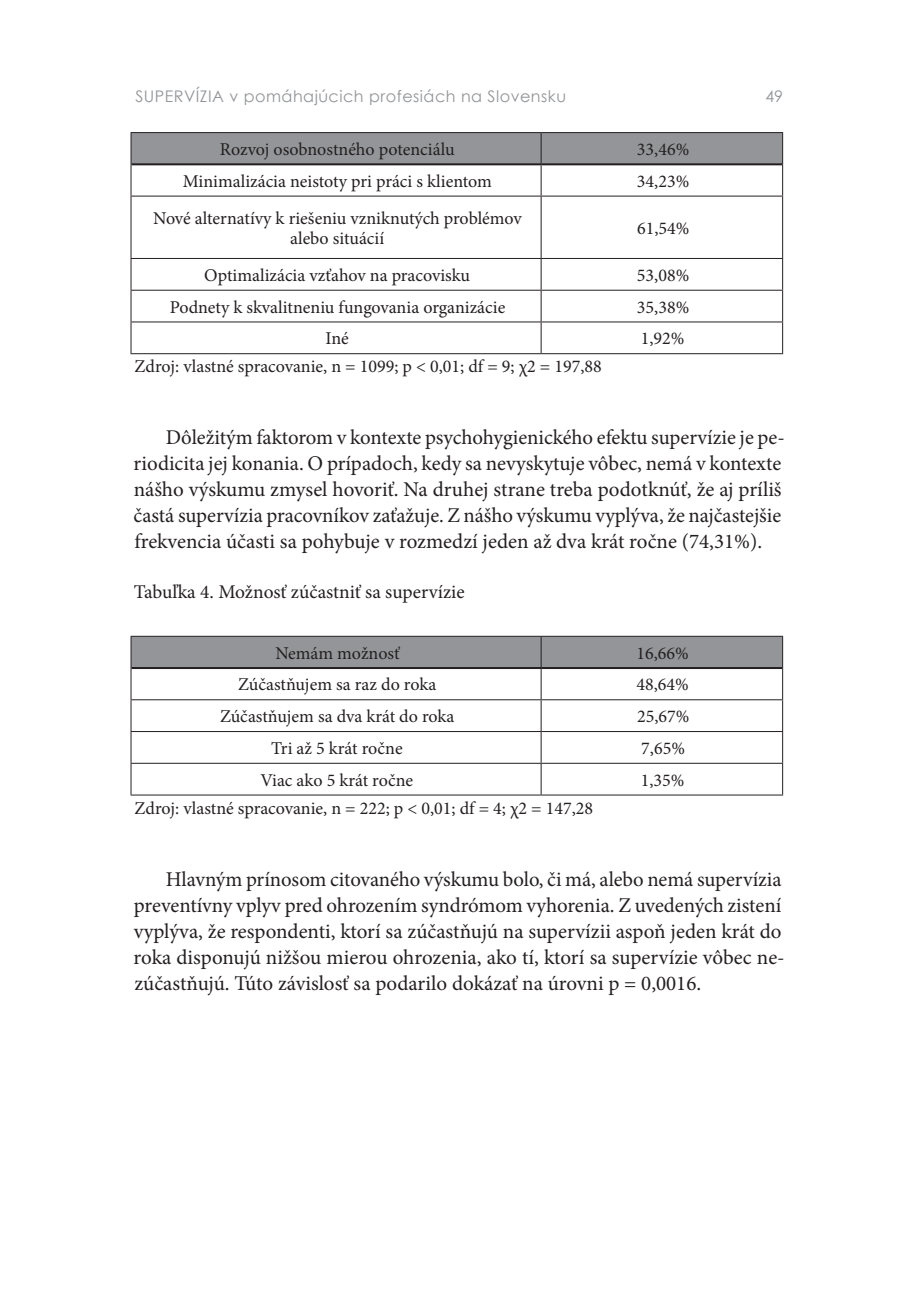
<style>
.page{position:relative;width:908px;height:1304px;background:#fff}
.page>*{position:absolute;margin:0;border:0;box-sizing:border-box;transform-origin:0 0}
.Tekst_podstawowy_PL{font:21px/26px "Minion Pro";letter-spacing:-.005em;color:#231f20}
.tabela_il{font:19.4px "Minion Pro";color:#231f20}
.tabela{font:18px/20px "Minion Pro";color:#231f20;text-align:center}
.tabela_zrodlo{font:18px "Minion Pro";color:#231f20}
.t1{font:16px "Century Gothic";letter-spacing:.03em;color:#939598}
</style>
<div class="page">
<div style="left:131px;top:133px;width:650px;height:30px;background:#939598"></div>
<hr style="left:130px;top:132px;width:411px;height:1px;background:#231f20">
<hr style="left:130px;top:133px;width:1px;height:31px;background:#231f20">
<hr style="left:541px;top:132px;width:241px;height:1px;background:#231f20">
<hr style="left:540px;top:133px;width:1px;height:30px;background:#231f20">
<hr style="left:781px;top:133px;width:1px;height:31px;background:#231f20">
<hr style="left:130px;top:164px;width:1px;height:32px;background:#231f20">
<hr style="left:540px;top:165px;width:1px;height:31px;background:#231f20">
<hr style="left:781px;top:164px;width:1px;height:32px;background:#231f20">
<hr style="left:130px;top:196px;width:411px;height:1px;background:#231f20">
<hr style="left:130px;top:197px;width:1px;height:61px;background:#231f20">
<hr style="left:541px;top:196px;width:241px;height:1px;background:#231f20">
<hr style="left:540px;top:197px;width:1px;height:61px;background:#231f20">
<hr style="left:781px;top:197px;width:1px;height:61px;background:#231f20">
<hr style="left:130px;top:258px;width:411px;height:1px;background:#231f20">
<hr style="left:130px;top:259px;width:1px;height:31px;background:#231f20">
<hr style="left:541px;top:258px;width:241px;height:1px;background:#231f20">
<hr style="left:540px;top:259px;width:1px;height:31px;background:#231f20">
<hr style="left:781px;top:259px;width:1px;height:31px;background:#231f20">
<hr style="left:130px;top:290px;width:411px;height:1px;background:#231f20">
<hr style="left:130px;top:291px;width:1px;height:30px;background:#231f20">
<hr style="left:541px;top:290px;width:241px;height:1px;background:#231f20">
<hr style="left:540px;top:291px;width:1px;height:30px;background:#231f20">
<hr style="left:781px;top:291px;width:1px;height:30px;background:#231f20">
<hr style="left:130px;top:321px;width:411px;height:1px;background:#231f20">
<hr style="left:130px;top:322px;width:1px;height:31px;background:#231f20">
<hr style="left:541px;top:321px;width:241px;height:1px;background:#231f20">
<hr style="left:540px;top:322px;width:1px;height:31px;background:#231f20">
<hr style="left:781px;top:322px;width:1px;height:31px;background:#231f20">
<hr style="left:130px;top:353px;width:411px;height:1px;background:#231f20">
<hr style="left:541px;top:353px;width:241px;height:1px;background:#231f20">
<hr style="left:131px;top:163px;width:410px;height:2px;background:#231f20">
<hr style="left:541px;top:163px;width:240px;height:2px;background:#231f20">
<div style="left:131px;top:637px;width:650px;height:30px;background:#939598"></div>
<hr style="left:130px;top:636px;width:411px;height:1px;background:#231f20">
<hr style="left:130px;top:637px;width:1px;height:31px;background:#231f20">
<hr style="left:541px;top:636px;width:241px;height:1px;background:#231f20">
<hr style="left:540px;top:637px;width:1px;height:30px;background:#231f20">
<hr style="left:781px;top:637px;width:1px;height:31px;background:#231f20">
<hr style="left:130px;top:668px;width:1px;height:31px;background:#231f20">
<hr style="left:540px;top:669px;width:1px;height:30px;background:#231f20">
<hr style="left:781px;top:668px;width:1px;height:31px;background:#231f20">
<hr style="left:130px;top:699px;width:411px;height:1px;background:#231f20">
<hr style="left:130px;top:700px;width:1px;height:31px;background:#231f20">
<hr style="left:541px;top:699px;width:241px;height:1px;background:#231f20">
<hr style="left:540px;top:700px;width:1px;height:31px;background:#231f20">
<hr style="left:781px;top:700px;width:1px;height:31px;background:#231f20">
<hr style="left:130px;top:731px;width:411px;height:1px;background:#231f20">
<hr style="left:130px;top:732px;width:1px;height:31px;background:#231f20">
<hr style="left:541px;top:731px;width:241px;height:1px;background:#231f20">
<hr style="left:540px;top:732px;width:1px;height:31px;background:#231f20">
<hr style="left:781px;top:732px;width:1px;height:31px;background:#231f20">
<hr style="left:130px;top:763px;width:411px;height:1px;background:#231f20">
<hr style="left:130px;top:764px;width:1px;height:31px;background:#231f20">
<hr style="left:541px;top:763px;width:241px;height:1px;background:#231f20">
<hr style="left:540px;top:764px;width:1px;height:31px;background:#231f20">
<hr style="left:781px;top:764px;width:1px;height:31px;background:#231f20">
<hr style="left:130px;top:795px;width:411px;height:1px;background:#231f20">
<hr style="left:541px;top:795px;width:241px;height:1px;background:#231f20">
<hr style="left:131px;top:667px;width:410px;height:2px;background:#231f20">
<hr style="left:541px;top:667px;width:240px;height:2px;background:#231f20">
<p class="t1" style="left:135px;top:85px;width:432px">SUPERVÍZIA v pomáhajúcich profesiách na Slovensku</p>
<p class="t1" style="left:765px;top:85px;width:19px">49</p>
<p class="tabela" style="left:220px;top:139px;width:236px">Rozvoj osobnostného potenciálu</p>
<p class="tabela" style="left:636px;top:139px;width:54px">33,46%</p>
<p class="tabela" style="left:182px;top:171px;width:311px">Minimalizácia neistoty pri práci s klientom</p>
<p class="tabela" style="left:636px;top:171px;width:54px">34,23%</p>
<p class="tabela" style="left:153px;top:208px;width:370px">Nové alternatívy k riešeniu vzniknutých problémov alebo situácií</p>
<p class="tabela" style="left:636px;top:218px;width:54px">61,54%</p>
<p class="tabela" style="left:204px;top:265px;width:267px">Optimalizácia vzťahov na pracovisku</p>
<p class="tabela" style="left:636px;top:265px;width:54px">53,08%</p>
<p class="tabela" style="left:170px;top:297px;width:337px">Podnety k skvalitneniu fungovania organizácie</p>
<p class="tabela" style="left:636px;top:297px;width:54px">35,38%</p>
<p class="tabela" style="left:325px;top:329px;width:25px">Iné</p>
<p class="tabela" style="left:640px;top:329px;width:45px">1,92%</p>
<p class="tabela_zrodlo" style="left:134px;top:354px;width:468px">Zdroj: vlastné spracovanie, n = 1099; p &lt; 0,01; df = 9; χ2 = 197,88</p>
<p class="Tekst_podstawowy_PL" style="left:133px;top:424px;width:652px;text-indent:32px">Dôležitým faktorom v kontexte psychohygienického efektu supervízie je pe‑ riodicita jej konania. O prípadoch, kedy sa nevyskytuje vôbec, nemá v kontexte nášho výskumu zmysel hovoriť. Na druhej strane treba podotknúť, že aj príliš častá supervízia pracovníkov zaťažuje. Z nášho výskumu vyplýva, že najčastejšie frekvencia účasti sa pohybuje v rozmedzí jeden až dva krát ročne (74,31%).</p>
<p class="tabela_il" style="left:134px;top:579px;width:332px">Tabuľka 4. Možnosť zúčastniť sa supervízie</p>
<p class="tabela" style="left:275px;top:643px;width:126px">Nemám možnosť</p>
<p class="tabela" style="left:636px;top:643px;width:54px">16,66%</p>
<p class="tabela" style="left:238px;top:675px;width:199px">Zúčastňujem sa raz do roka</p>
<p class="tabela" style="left:636px;top:675px;width:54px">48,64%</p>
<p class="tabela" style="left:220px;top:707px;width:236px">Zúčastňujem sa dva krát do roka</p>
<p class="tabela" style="left:636px;top:707px;width:54px">25,67%</p>
<p class="tabela" style="left:271px;top:738px;width:133px">Tri až 5 krát ročne</p>
<p class="tabela" style="left:641px;top:738px;width:45px">7,65%</p>
<p class="tabela" style="left:260px;top:770px;width:154px">Viac ako 5 krát ročne</p>
<p class="tabela" style="left:640px;top:770px;width:45px">1,35%</p>
<p class="tabela_zrodlo" style="left:134px;top:796px;width:460px">Zdroj: vlastné spracovanie, n = 222; p &lt; 0,01; df = 4; χ2 = 147,28</p>
<p class="Tekst_podstawowy_PL" style="left:134px;top:866px;width:652px;text-indent:32px">Hlavným prínosom citovaného výskumu bolo, či má, alebo nemá supervízia preventívny vplyv pred ohrozením syndrómom vyhorenia. Z uvedených zistení vyplýva, že respondenti, ktorí sa zúčastňujú na supervízii aspoň jeden krát do roka disponujú nižšou mierou ohrozenia, ako tí, ktorí sa supervízie vôbec ne‑ zúčastňujú. Túto závislosť sa podarilo dokázať na úrovni p = 0,0016.</p>
</div>
